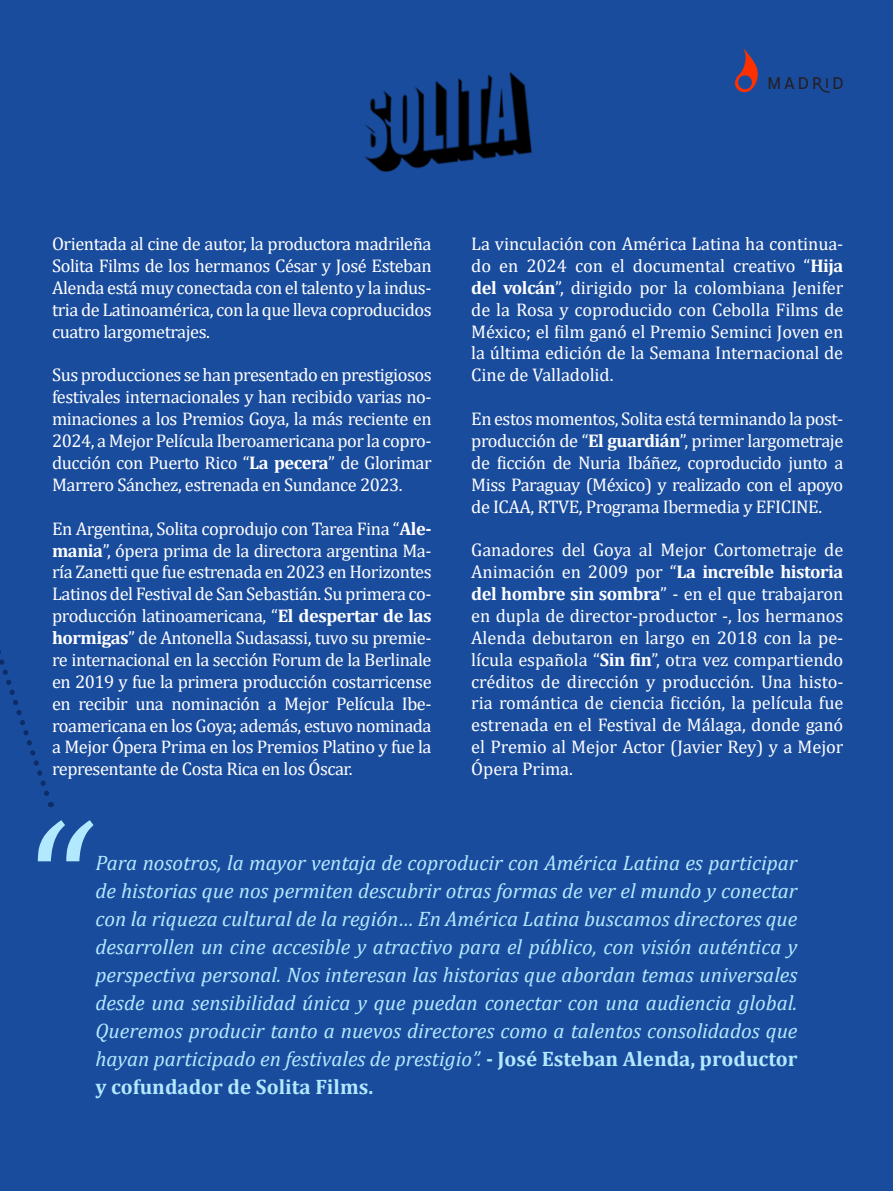
<style>
.page{position:relative;width:893px;height:1191px;background:#1a4c9e}
.page>*{position:absolute;margin:0;border:0;box-sizing:border-box;transform-origin:0 0}
.t1{font:italic 175px "Cambria";color:#b3e9ff}
.t2{font:italic 21px/28px "Cambria";color:#b3e9ff;text-align:justify}
.t3{font:18.38px/21.9px "Cambria";letter-spacing:-.025em;color:#fff;text-align:justify}
.t4{font:15.75px "Chulapa";letter-spacing:.19em;color:#231f20}
.s1{font-weight:700}
.s2{font-weight:700;font-style:normal}
</style>
<div class="page">
<svg style="left:735px;top:48px;width:23px;height:44px"></svg>
<img style="left:364px;top:72px;width:168px;height:100px">
<svg style="left:0;top:650px;width:54px;height:157px"></svg>
<p class="t4" style="left:767px;top:74px;width:77px">MADRID</p>
<p class="t3" style="left:52px;top:233px;width:381px">Orientada al cine de autor, la productora madrileña Solita Films de los hermanos César y José Esteban Alenda está muy conectada con el talento y la indus&shy;tria de Latinoamérica, con la que lleva coproducidos cuatro largometrajes.</p>
<p class="t3" style="left:52px;top:364px;width:381px">Sus producciones se han presentado en prestigiosos festivales internacionales y han recibido varias no&shy;minaciones a los Premios Goya, la más reciente en 2024, a Mejor Película Iberoamericana por la copro&shy;ducción con Puerto Rico “<span class="s1">La pecera</span>” de Glorimar Marrero Sánchez, estrenada en Sundance 2023.</p>
<p class="t3" style="left:52px;top:517px;width:381px">En Argentina, Solita coprodujo con Tarea Fina “<span class="s1">Ale&shy;mania</span>”, ópera prima de la directora argentina Ma&shy;ría Zanetti que fue estrenada en 2023 en Horizontes Latinos del Festival de San Sebastián. Su primera co&shy;producción latinoamericana, “<span class="s1">El despertar de las hormigas</span>” de Antonella Sudasassi, tuvo su premie&shy;re internacional en la sección Forum de la Berlinale en 2019 y fue la primera producción costarricense en recibir una nominación a Mejor Película Ibe&shy;roamericana en los Goya; además, estuvo nominada a Mejor Ópera Prima en los Premios Platino y fue la representante de Costa Rica en los Óscar.</p>
<p class="t3" style="left:471px;top:233px;width:374px">La vinculación con América Latina ha continua&shy;do en 2024 con el documental creativo “<span class="s1">Hija del volcán</span>”, dirigido por la colombiana Jenifer de la Rosa y coproducido con Cebolla Films de México; el film ganó el Premio Seminci Joven en la última edición de la Semana Internacional de Cine de Valladolid.</p>
<p class="t3" style="left:471px;top:408px;width:374px">En estos momentos, Solita está terminando la post&shy;producción de “<span class="s1">El guardián</span>”, primer largometraje de ficción de Nuria Ibáñez, coproducido junto a Miss Paraguay (México) y realizado con el apoyo de ICAA, RTVE, Programa Ibermedia y EFICINE.</p>
<p class="t3" style="left:471px;top:539px;width:374px">Ganadores del Goya al Mejor Cortometraje de Animación en 2009 por “<span class="s1">La increíble historia del hombre sin sombra</span>” - en el que trabajaron en dupla de director-productor -, los hermanos Alenda debutaron en largo en 2018 con la pe&shy;lícula española “<span class="s1">Sin fin</span>”, otra vez compartiendo créditos de dirección y producción. Una histo&shy;ria romántica de ciencia ficción, la película fue estrenada en el Festival de Málaga, donde ganó el Premio al Mejor Actor (Javier Rey) y a Mejor Ópera Prima.</p>
<h1 class="t1" style="left:18px;top:760px;width:66px">“</h1>
<p class="t2" style="left:95px;top:848px;width:703px">Para nosotros, la mayor ventaja de coproducir con América Latina es participar de historias que nos permiten descubrir otras formas de ver el mundo y conectar con la riqueza cultural de la región… En América Latina buscamos directores que desarrollen un cine accesible y atractivo para el público, con visión auténtica y perspectiva personal. Nos interesan las historias que abordan temas universales desde una sensibilidad única y que puedan conectar con una audiencia global.<br>Queremos producir tanto a nuevos directores como a talentos consolidados que hayan participado en festivales de prestigio”. <span class="s2">- José Esteban Alenda, productor y cofundador de Solita Films.</span></p>
</div>
